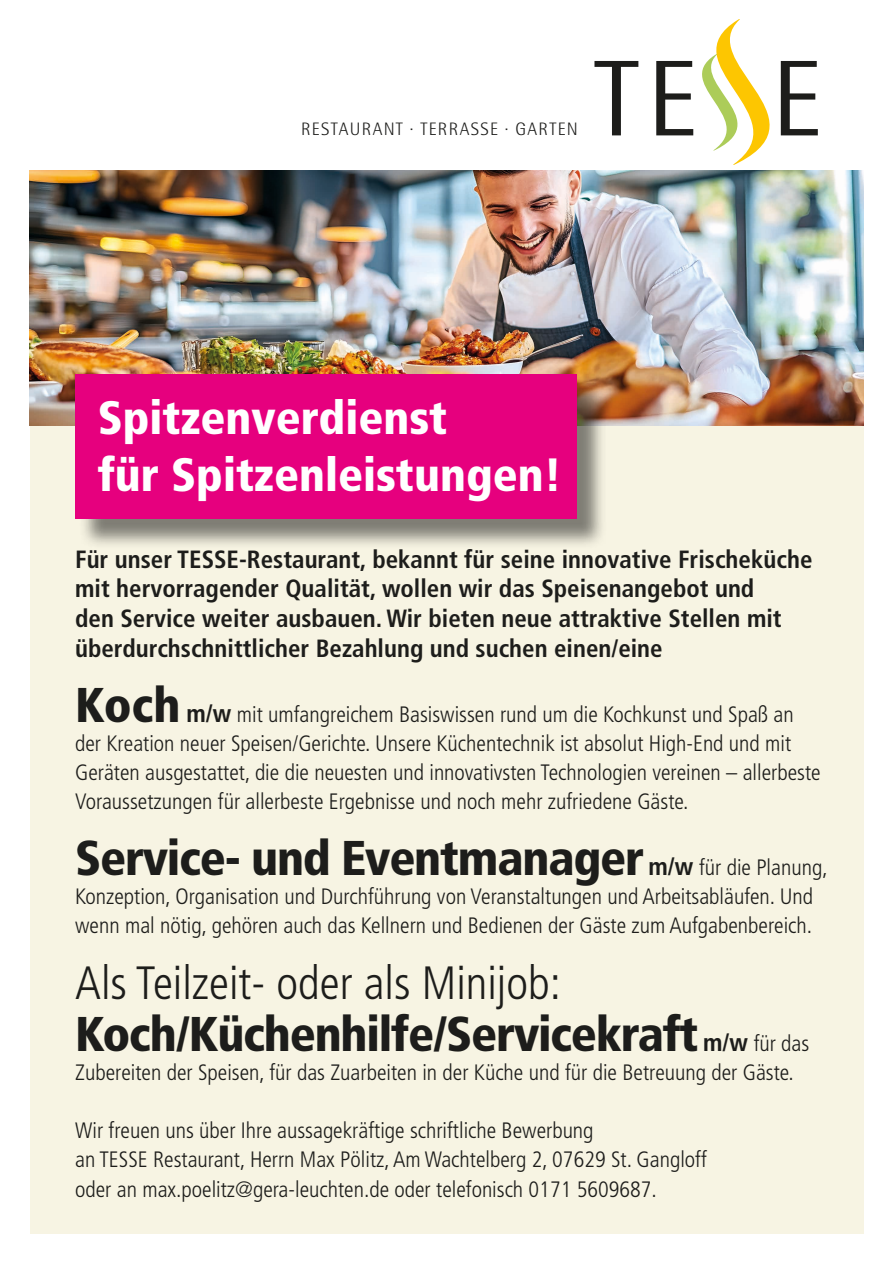
<style>
.page{position:relative;width:893px;height:1263px;background:#fff}
.page>*{position:absolute;margin:0;border:0;box-sizing:border-box;transform-origin:0 0}
.t1{font:900 condensed 48.75px "Frutiger";letter-spacing:-.025em;color:#1d1d1b}
.t2{font:900 condensed 46.65px/57.3px "Frutiger";color:#fff}
.t3{font:300 condensed 46.65px "Frutiger";color:#1d1d1b}
.t4{font:700 condensed 24.9px/29.7px "Frutiger";color:#1d1d1b}
.t5{font:300 condensed 22.2px/29.2px "Frutiger";color:#1d1d1b}
.t6{font:300 18px "Rotis Semi Sans";letter-spacing:.07em;color:#1d1d1b}
.s1{font-weight:900;font-size:48.75px}
.s2{font-weight:700;font-size:24.9px}
.s3{font-weight:300;font-size:22.2px}
</style>
<div class="page">
<div style="left:30px;top:415px;width:833px;height:818px;background:#f7f4e3"></div>
<img style="left:30px;top:170px;width:833px;height:255px">
<div style="left:79px;top:378px;width:528px;height:171px;background:#1d1d1b;opacity:.55"></div>
<div style="left:75px;top:374px;width:501px;height:145px;background:#e6007e"></div>
<svg style="left:594px;top:61px;width:44px;height:74px"></svg>
<svg style="left:656px;top:19px;width:162px;height:146px"></svg>
<p class="t6" style="left:301px;top:119px;width:278px">RESTAURANT · TERRASSE · GARTEN</p>
<h2 class="t2" style="left:98px;top:389px;width:466px">Spitzenverdienst<br>für Spitzenleistungen!</h2>
<p class="t4" style="left:75px;top:544px;width:739px">Für unser TESSE-Restaurant, bekannt für seine innovative Frischeküche mit hervorragender Qualität, wollen wir das Speisenangebot und<br>den Service weiter ausbauen. Wir bieten neue attraktive Stellen mit überdurchschnittlicher Bezahlung und suchen einen/eine</p>
<p class="t5" style="left:75px;top:700px;width:747px"><span class="s1">Koch</span> <span class="s2">m/w</span> mit umfangreichem Basiswissen rund um die Kochkunst und Spaß an der Kreation neuer Speisen/Gerichte. Unsere Küchentechnik ist absolut High-End und mit Geräten ausgestattet, die die neuesten und innovativsten Technologien vereinen – allerbeste Voraussetzungen für allerbeste Ergebnisse und noch mehr zufriedene Gäste.</p>
<h1 class="t1" style="left:75px;top:828px;width:754px">Service- und Eventmanager <span class="s2">m/w</span> <span class="s3">für die Planung,</span></h1>
<p class="t5" style="left:75px;top:882px;width:740px">Konzeption, Organisation und Durchführung von Veranstaltungen und Arbeitsabläufen. Und wenn mal nötig, gehören auch das Kellnern und Bedienen der Gäste zum Aufgabenbereich.</p>
<h2 class="t3" style="left:75px;top:956px;width:487px">Als Teilzeit- oder als Minijob:</h2>
<h1 class="t1" style="left:75px;top:1004px;width:736px">Koch/Küchenhilfe/Servicekraft <span class="s2">m/w</span> <span class="s3">für das</span></h1>
<p class="t5" style="left:75px;top:1058px;width:720px">Zubereiten der Speisen, für das Zuarbeiten in der Küche und für die Betreuung der Gäste.</p>
<p class="t5" style="left:75px;top:1116px;width:633px">Wir freuen uns über Ihre aussagekräftige schriftliche Bewerbung<br>an TESSE Restaurant, Herrn Max Pölitz, Am Wachtelberg 2, 07629 St. Gangloff oder an max.poelitz@gera-leuchten.de oder telefonisch 0171 5609687.</p>
</div>
